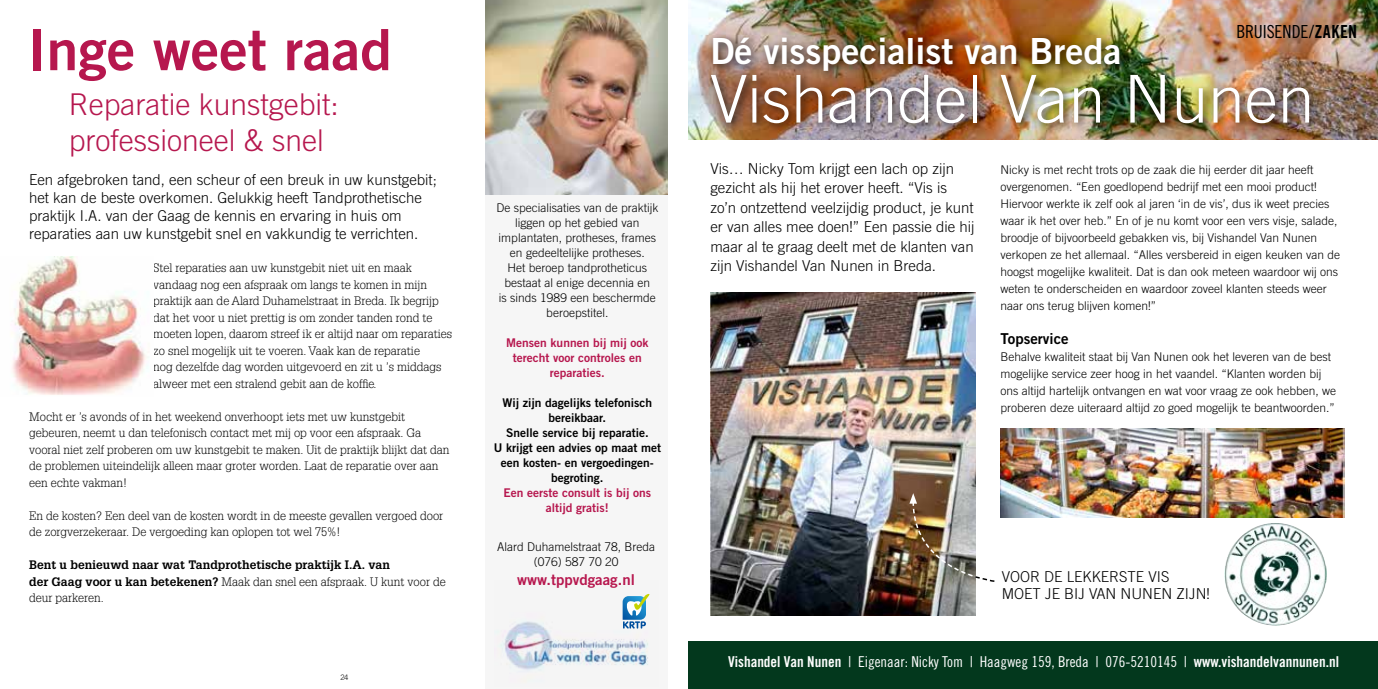
<style>
.page{position:relative;width:1378px;height:689px;background:#fff}
.page>*{position:absolute;margin:0;border:0;box-sizing:border-box;transform-origin:0 0}
.t1{font:300 66px "Trade Gothic LT Std";color:#fff}
.t2{font:57px "Trade Gothic LT Std Bd 2";color:#b6174e}
.t3{font:36px "Trade Gothic LT Std Bd 2";color:#fff}
.t4{font:300 30px/36px "Trade Gothic LT Std";color:#b6174e}
.t5{font:18px "Trade Gothic LT Std Cn 18";letter-spacing:-.005em;color:#000}
.t6{font:300 15px/19.5px "Trade Gothic LT Std";color:#000}
.t7{font:15px "Trade Gothic LT Std Cn 18";color:#fff}
.t8{font:15px "Trade Gothic LT Std Bd 2";color:#b7174e}
.t9{font:15px "Trade Gothic LT Std Bd 2";color:#000}
.t10{font:300 12px/17px "Trade Gothic LT Std";color:#000;text-align:center}
.t11{font:300 12px/16.5px "Glypha LT Std";color:#000}
.t12{font:12px/15px "Trade Gothic LT Std Bd 2";color:#000;text-align:center}
.t13{font:700 12px/16.5px "Glypha LT Std";color:#000}
.t14{font:12px/15px "Trade Gothic LT Std Bd 2";color:#b6174e;text-align:center}
.t15{font:300 7.5px "Trade Gothic LT Std";color:#000}
.s1{font-weight:300}
.s2{font-family:"Trade Gothic LT Std Bd Cn 20"}
</style>
<div class="page">
<img style="left:12px;top:257px;width:136px;height:138px">
<div style="left:485px;top:0;width:182px;height:689px;background:#f6f6f6"></div>
<img style="left:500px;top:594px;width:150px;height:77px">
<img style="left:485px;top:0;width:182px;height:195px">
<div style="left:688px;top:641px;width:690px;height:48px;background:#03381d"></div>
<img style="left:688px;top:0;width:690px;height:140px">
<div style="left:708px;top:32px;width:422px;height:49px;background:#000;opacity:.75"></div>
<img style="left:710px;top:293px;width:266px;height:323px">
<div style="left:706px;top:70px;width:614px;height:64px;background:#000;opacity:.75"></div>
<img style="left:909px;top:493px;width:86px;height:90px">
<img style="left:1000px;top:429px;width:344px;height:88px">
<img style="left:1224px;top:523px;width:102px;height:102px;border-radius:51px">
<h2 class="t2" style="left:28px;top:14px;width:366px">Inge weet raad</h2>
<h3 class="t4" style="left:69px;top:86px;width:272px">Reparatie kunstgebit: professioneel &amp; snel</h3>
<p class="t6" style="left:29px;top:171px;width:409px;line-height:18px">Een afgebroken tand, een scheur of een breuk in uw kunstgebit; het kan de beste overkomen. Gelukkig heeft Tandprothetische praktijk I.A. van der Gaag de kennis en ervaring in huis om reparaties aan uw kunstgebit snel en vakkundig te verrichten.</p>
<p class="t11" style="left:153px;top:260px;width:300px">Stel reparaties aan uw kunstgebit niet uit en maak vandaag nog een afspraak om langs te komen in mijn praktijk aan de Alard Duhamelstraat in Breda. Ik begrijp dat het voor u niet prettig is om zonder tanden rond te moeten lopen, daarom streef ik er altijd naar om reparaties zo snel mogelijk uit te voeren. Vaak kan de reparatie<br>nog dezelfde dag worden uitgevoerd en zit u ’s middags alweer met een stralend gebit aan de koffie.</p>
<p class="t11" style="left:29px;top:408px;width:422px">Mocht er ’s avonds of in het weekend onverhoopt iets met uw kunstgebit gebeuren, neemt u dan telefonisch contact met mij op voor een afspraak. Ga vooral niet zelf proberen om uw kunstgebit te maken. Uit de praktijk blijkt dat dan de problemen uiteindelijk alleen maar groter worden. Laat de reparatie over aan een echte vakman!</p>
<p class="t11" style="left:29px;top:507px;width:416px">En de kosten? Een deel van de kosten wordt in de meeste gevallen vergoed door de zorgverzekeraar. De vergoeding kan oplopen tot wel 75%!</p>
<p class="t13" style="left:29px;top:556px;width:418px">Bent u benieuwd naar wat Tandprothetische praktijk I.A. van<br>der Gaag voor u kan betekenen? <span class="s1">Maak dan snel een afspraak. U kunt voor de deur parkeren.</span></p>
<p class="t15" style="left:340px;top:672px;width:9px">24</p>
<p class="t10" style="left:496px;top:200px;width:163px;line-height:15px">De specialisaties van de praktijk liggen op het gebied van implantaten, protheses, frames en gedeeltelijke protheses.<br>Het beroep tandprotheticus bestaat al enige decennia en<br>is sinds 1989 een beschermde beroepstitel.</p>
<p class="t14" style="left:506px;top:335px;width:144px">Mensen kunnen bij mij ook terecht voor controles en reparaties.</p>
<p class="t12" style="left:494px;top:395px;width:169px">Wij zijn dagelijks telefonisch bereikbaar.<br>Snelle service bij reparatie.<br>U krijgt een advies op maat met een kosten- en vergoedingen&shy;begroting.</p>
<p class="t14" style="left:503px;top:485px;width:149px">Een eerste consult is bij ons altijd gratis!</p>
<p class="t10" style="left:497px;top:539px;width:160px;line-height:15px">Alard Duhamelstraat 78, Breda (076) 587 70 20</p>
<p class="t8" style="left:517px;top:570px;width:119px">www.tppvdgaag.nl</p>
<h3 class="t3" style="left:710px;top:28px;width:412px">Dé visspecialist van Breda</h3>
<h3 class="t5" style="left:1236px;top:20px;width:122px">BRUISENDE/<span class="s2">ZAKEN</span></h3>
<h1 class="t1" style="left:710px;top:60px;width:606px">Vishandel Van Nunen</h1>
<p class="t6" style="left:710px;top:159px;width:266px">Vis… Nicky Tom krijgt een lach op zijn gezicht als hij het erover heeft. “Vis is zo’n ontzettend veelzijdig product, je kunt er van alles mee doen!” Een passie die hij maar al te graag deelt met de klanten van zijn Vishandel Van Nunen in Breda.</p>
<p class="t10" style="left:1000px;top:161px;width:341px;text-align:left">Nicky is met recht trots op de zaak die hij eerder dit jaar heeft overgenomen. “Een goedlopend bedrijf met een mooi product!<br>Hiervoor werkte ik zelf ook al jaren ‘in de vis’, dus ik weet precies waar ik het over heb.” En of je nu komt voor een vers visje, salade, broodje of bijvoorbeeld gebakken vis, bij Vishandel Van Nunen verkopen ze het allemaal. “Alles versbereid in eigen keuken van de hoogst mogelijke kwaliteit. Dat is dan ook meteen waardoor wij ons weten te onderscheiden en waardoor zoveel klanten steeds weer naar ons terug blijven komen!”</p>
<p class="t9" style="left:1000px;top:329px;width:70px">Topservice</p>
<p class="t10" style="left:1000px;top:348px;width:337px;text-align:left">Behalve kwaliteit staat bij Van Nunen ook het leveren van de best mogelijke service zeer hoog in het vaandel. “Klanten worden bij ons altijd hartelijk ontvangen en wat voor vraag ze ook hebben, we proberen deze uiteraard altijd zo goed mogelijk te beantwoorden.”</p>
<p class="t6" style="left:1001px;top:568px;width:210px;line-height:17px">VOOR DE LEKKERSTE VIS<br>MOET JE BIJ VAN NUNEN ZIJN!</p>
<p class="t7" style="left:728px;top:652px;width:612px"><span class="s2">Vishandel Van Nunen</span> | Eigenaar: Nicky Tom | Haagweg 159, Breda | 076-5210145 | <span class="s2">www.vishandelvannunen.nl</span></p>
</div>
